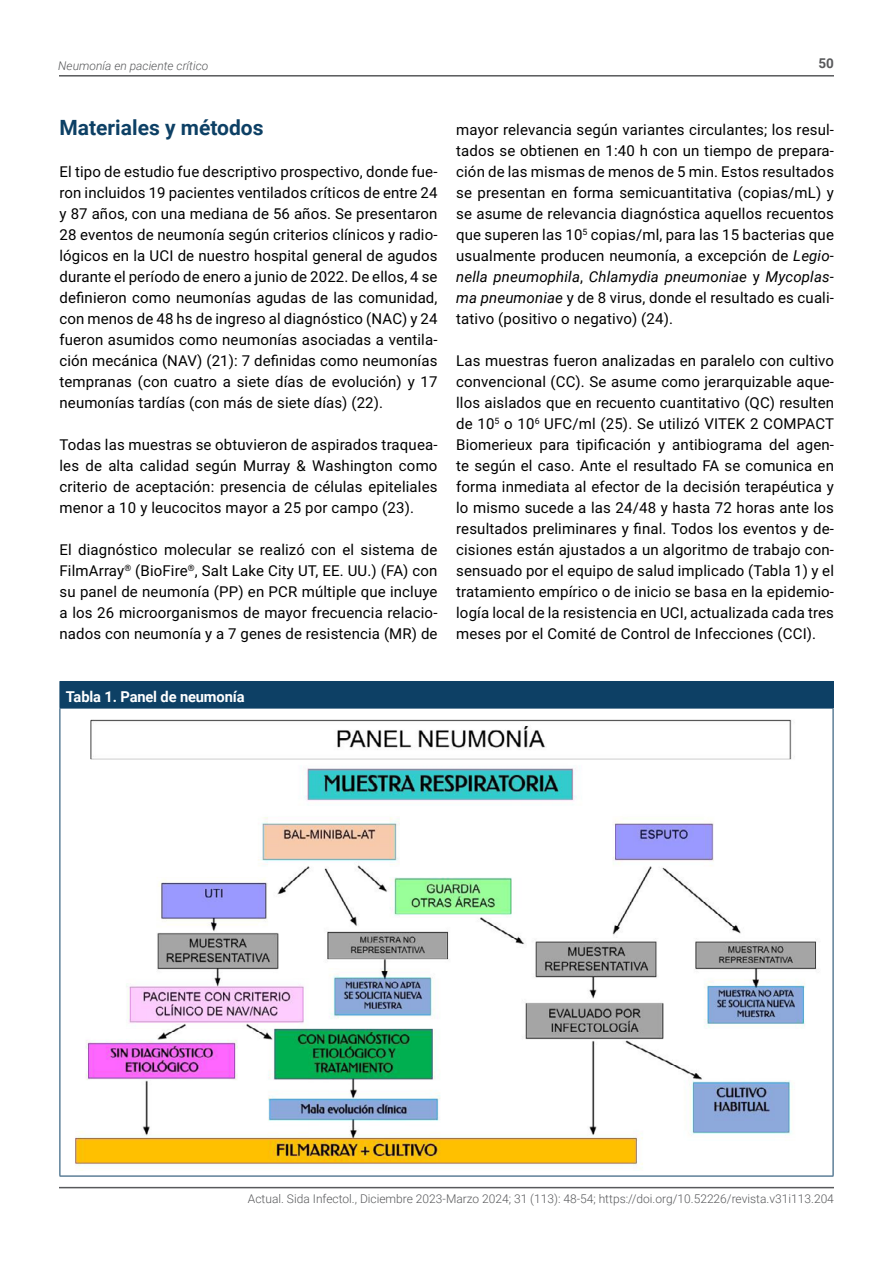
<style>
.page{position:relative;width:893px;height:1263px;background:#fff}
.page>*{position:absolute;margin:0;border:0;box-sizing:border-box;transform-origin:0 0}
.t1{font:700 21px "Roboto";color:#0d4065}
.t2{font:15px/21px "Roboto";letter-spacing:.01em;color:#000;text-align:justify}
.t3{font:700 15px "Roboto";letter-spacing:-.01em;color:#fff}
.t4{font:700 13.5px "Roboto";color:#58595b}
.t5{font:300 12px "Roboto";color:#58595b}
.t6{font:italic 300 12px "Roboto";color:#58595b}
.s1{font-style:italic}
</style>
<div class="page">
<hr style="left:59px;top:75px;width:775px;height:2px;background:#58595b">
<hr style="left:59px;top:1187px;width:775px;height:1px;background:#58595b">
<div style="left:60px;top:681px;width:773px;height:27px;background:#0d4065"></div>
<svg style="left:833px;top:682px;width:1px;height:26px"></svg>
<hr style="left:60px;top:708px;width:773px;height:1px;background:#0d4065">
<hr style="left:60px;top:708px;width:1px;height:468px;background:#0d4065">
<hr style="left:833px;top:708px;width:1px;height:468px;background:#0d4065">
<hr style="left:60px;top:1176px;width:773px;height:1px;background:#0d4065">
<img style="left:75px;top:719px;width:742px;height:451px">
<p class="t6" style="left:58px;top:58px;width:152px">Neumonía en paciente crítico</p>
<p class="t4" style="left:818px;top:54px;width:17px">50</p>
<h1 class="t1" style="left:60px;top:113px;width:205px">Materiales y métodos</h1>
<p class="t2" style="left:60px;top:161px;width:380px">El tipo de estudio fue descriptivo prospectivo, donde fue&shy;ron incluidos 19 pacientes ventilados críticos de entre 24 y 87 años, con una mediana de 56 años. Se presentaron 28 eventos de neumonía según criterios clínicos y radio&shy;lógicos en la UCI de nuestro hospital general de agudos durante el período de enero a junio de 2022. De ellos, 4 se definieron como neumonías agudas de las comunidad, con menos de 48 hs de ingreso al diagnóstico (NAC) y 24 fueron asumidos como neumonías asociadas a ventila&shy;ción mecánica (NAV) (21): 7 definidas como neumonías tempranas (con cuatro a siete días de evolución) y 17 neumonías tardías (con más de siete días) (22).</p>
<p class="t2" style="left:60px;top:434px;width:380px">Todas las muestras se obtuvieron de aspirados traquea&shy;les de alta calidad según Murray &amp; Washington como criterio de aceptación: presencia de células epiteliales menor a 10 y leucocitos mayor a 25 por campo (23).</p>
<p class="t2" style="left:60px;top:539px;width:380px">El diagnóstico molecular se realizó con el sistema de FilmArray<sup>®</sup> (BioFire<sup>®</sup>, Salt Lake City UT, EE. UU.) (FA) con su panel de neumonía (PP) en PCR múltiple que incluye a los 26 microorganismos de mayor frecuencia relacio&shy;nados con neumonía y a 7 genes de resistencia (MR) de</p>
<p class="t2" style="left:456px;top:119px;width:379px">mayor relevancia según variantes circulantes; los resul&shy;tados se obtienen en 1:40 h con un tiempo de prepara&shy;ción de las mismas de menos de 5 min. Estos resultados se presentan en forma semicuantitativa (copias/mL) y se asume de relevancia diagnóstica aquellos recuentos que superen las 10<sup>5</sup> copias/ml, para las 15 bacterias que usualmente producen neumonía, a excepción de <span class="s1">Legio&shy;nella pneumophila</span>, <span class="s1">Chlamydia pneumoniae</span> y <span class="s1">Mycoplas&shy;ma pneumoniae</span> y de 8 virus, donde el resultado es cuali&shy;tativo (positivo o negativo) (24).</p>
<p class="t2" style="left:456px;top:350px;width:379px">Las muestras fueron analizadas en paralelo con cultivo convencional (CC). Se asume como jerarquizable aque&shy;llos aislados que en recuento cuantitativo (QC) resulten de 10<sup>5</sup> o 10<sup>6</sup> UFC/ml (25). Se utilizó VITEK 2 COMPACT Biomerieux para tipificación y antibiograma del agen&shy;te según el caso. Ante el resultado FA se comunica en forma inmediata al efector de la decisión terapéutica y lo mismo sucede a las 24/48 y hasta 72 horas ante los resultados preliminares y final. Todos los eventos y de&shy;cisiones están ajustados a un algoritmo de trabajo con&shy;sensuado por el equipo de salud implicado (Tabla 1) y el tratamiento empírico o de inicio se basa en la epidemio&shy;logía local de la resistencia en UCI, actualizada cada tres meses por el Comité de Control de Infecciones (CCI).</p>
<p class="t3" style="left:66px;top:686px;width:180px">Tabla 1. Panel de neumonía</p>
<p class="t5" style="left:248px;top:1190px;width:587px">Actual. Sida Infectol., Diciembre 2023-Marzo 2024; 31 (113): 48-54; https://doi.org/10.52226/revista.v31i113.204</p>
</div>
